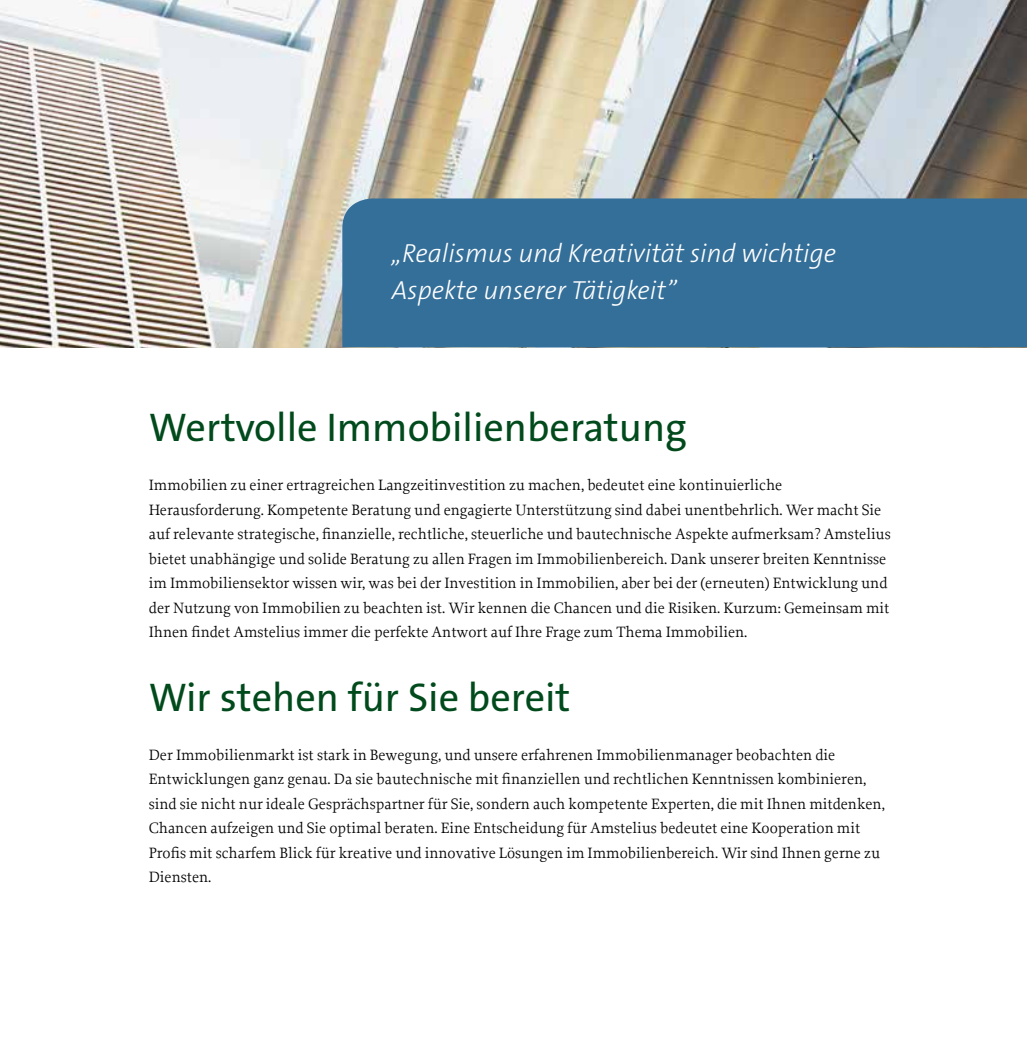
<style>
.page{position:relative;width:1027px;height:1042px;background:#fff}
.page>*{position:absolute;margin:0;border:0;box-sizing:border-box;transform-origin:0 0}
.t1{font:40.25px "The Sans Os F";color:#004a1c}
.t2{font:italic 300 26.25px/36.8px "The Sans Os F";color:#fff}
.t3{font:15.75px/24.5px "Proforma";color:#000}
</style>
<div class="page">
<img style="left:0;top:0;width:1027px;height:347px">
<div style="left:342px;top:198px;width:685px;height:149px;background:#346f99"></div>
<h2 class="t2" style="left:392px;top:235px;width:446px">„Realismus und Kreativität sind wichtige<br>Aspekte unserer Tätigkeit”</h2>
<h1 class="t1" style="left:149px;top:402px;width:540px">Wertvolle Immobilienberatung</h1>
<p class="t3" style="left:149px;top:472px;width:743px">Immobilien zu einer ertragreichen Langzeitinvestition zu machen, bedeutet eine kontinuierliche Herausforderung. Kompetente Beratung und engagierte Unterstützung sind dabei unentbehrlich. Wer macht Sie auf relevante strategische, finanzielle, rechtliche, steuerliche und bautechnische Aspekte aufmerksam? Amstelius bietet unabhängige und solide Beratung zu allen Fragen im Immobilienbereich. Dank unserer breiten Kenntnisse im Immobiliensektor wissen wir, was bei der Investition in Immobilien, aber bei der (erneuten) Entwicklung und der Nutzung von Immobilien zu beachten ist. Wir kennen die Chancen und die Risiken. Kurzum: Gemeinsam mit Ihnen findet Amstelius immer die perfekte Antwort auf Ihre Frage zum Thema Immobilien.</p>
<h1 class="t1" style="left:149px;top:671px;width:423px">Wir stehen für Sie bereit</h1>
<p class="t3" style="left:149px;top:742px;width:737px">Der Immobilienmarkt ist stark in Bewegung, und unsere erfahrenen Immobilienmanager beobachten die Entwicklungen ganz genau. Da sie bautechnische mit finanziellen und rechtlichen Kenntnissen kombinieren, sind sie nicht nur ideale Gesprächspartner für Sie, sondern auch kompetente Experten, die mit Ihnen mitdenken, Chancen aufzeigen und Sie optimal beraten. Eine Entscheidung für Amstelius bedeutet eine Kooperation mit Profis mit scharfem Blick für kreative und innovative Lösungen im Immobilienbereich. Wir sind Ihnen gerne zu Diensten.</p>
</div>
